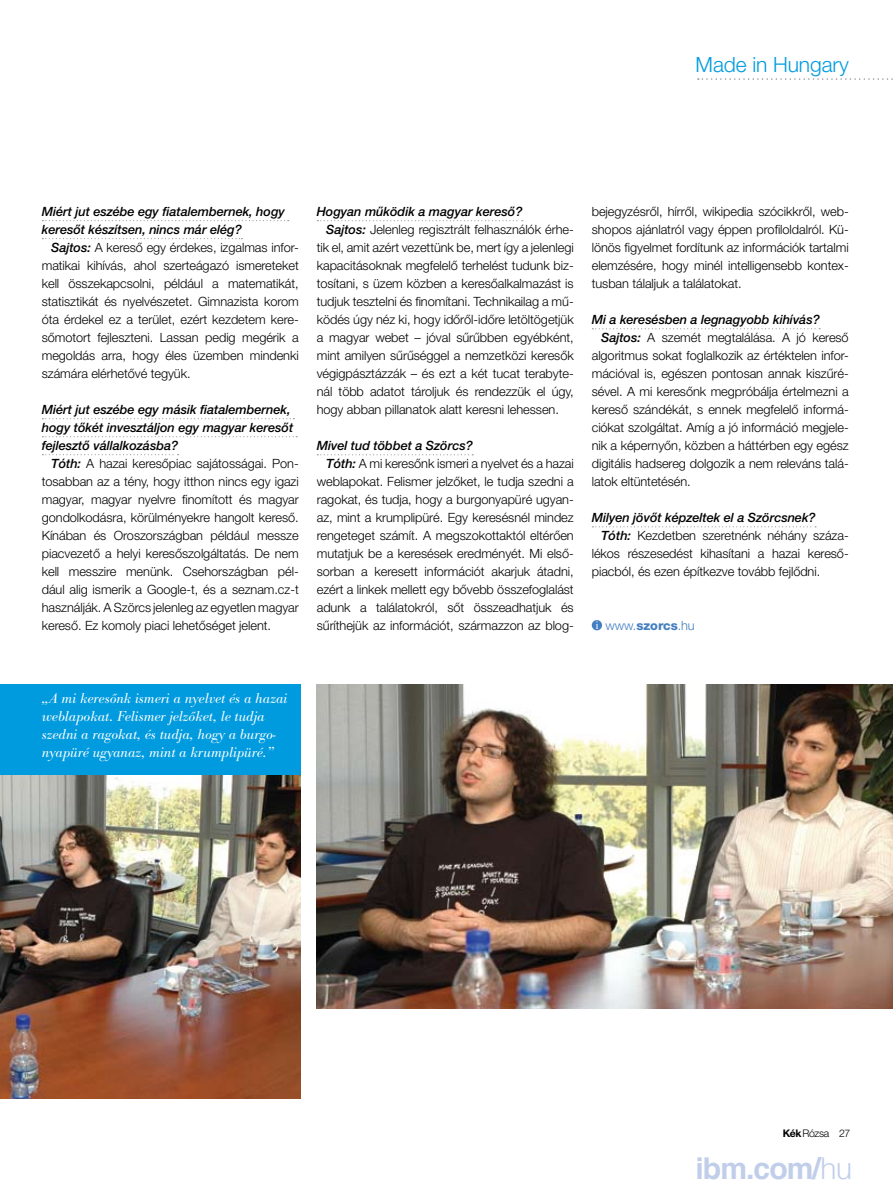
<style>
.page{position:relative;width:893px;height:1191px;background:#fff}
.page>*{position:absolute;margin:0;border:0;box-sizing:border-box;transform-origin:0 0}
.t1{font:700 30px "H Helvetica";letter-spacing:-.03em;color:#c1ceea}
.t2{font:300 21px "Helvetica M";letter-spacing:-.005em;color:#009bdf}
.t3{font:15px/18px "Bodoni Ant TCE Ligh Ital";color:#fff}
.t4{font:300 12.75px/18px "Helvetica M";letter-spacing:-.005em;color:#000}
.t5{font:italic 500 12.75px/18px "Helvetica M";letter-spacing:-.005em;color:#000}
.t6{font:300 12.75px "Helvetica M";color:#447fc1}
.t7{font:300 10.5px "Helvetica M";letter-spacing:-.03em;color:#000}
.s1{font-weight:500;font-style:italic}
.s2{font-weight:800}
.s3{font-weight:700}
.s4{font-weight:300}
</style>
<div class="page">
<img style="left:317px;top:684px;width:575px;height:324px">
<img style="left:0;top:774px;width:300px;height:324px">
<svg style="left:42px;top:220px;width:247px;height:1px"></svg>
<svg style="left:42px;top:238px;width:200px;height:1px"></svg>
<svg style="left:42px;top:418px;width:252px;height:1px"></svg>
<svg style="left:42px;top:436px;width:255px;height:1px"></svg>
<svg style="left:42px;top:454px;width:136px;height:1px"></svg>
<svg style="left:317px;top:220px;width:205px;height:1px"></svg>
<svg style="left:317px;top:454px;width:156px;height:1px"></svg>
<svg style="left:592px;top:328px;width:227px;height:1px"></svg>
<svg style="left:592px;top:526px;width:223px;height:1px"></svg>
<div style="left:591px;top:620px;width:11px;height:10px;background:#447fc1;border-radius:50%"></div>
<svg style="left:596px;top:621px;width:2px;height:8px"></svg>
<div style="left:0;top:684px;width:300px;height:90px;background:#009bdf"></div>
<svg style="left:697px;top:78px;width:196px;height:2px"></svg>
<h2 class="t2" style="left:695px;top:52px;width:154px">Made in Hungary</h2>
<p class="t5" style="left:42px;top:202px;width:244px">Miért jut eszébe egy fiatalembernek, hogy keresőt készítsen, nincs már elég?</p>
<p class="t4" style="left:42px;top:238px;width:258px;text-indent:9px"><span class="s1">Sajtos:</span> A kereső egy érdekes, izgalmas infor matikai kihívás, ahol szerteágazó ismereteket kell összekapcsolni, például a matematikát, statisztikát és nyelvészetet. Gimnazista korom óta érdekel ez a terület, ezért kezdetem kere sőmotort fejleszteni. Lassan pedig megérik a megoldás arra, hogy éles üzemben mindenki számára elérhetővé tegyük.</p>
<p class="t5" style="left:42px;top:400px;width:253px">Miért jut eszébe egy másik fiatalembernek, hogy tőkét invesztáljon egy magyar keresőt fejlesztő vállalkozásba?</p>
<p class="t4" style="left:42px;top:454px;width:258px;text-indent:9px"><span class="s1">Tóth:</span> A hazai keresőpiac sajátosságai. Pon tosabban az a tény, hogy itthon nincs egy igazi magyar, magyar nyelvre finomított és magyar gondolkodásra, körülményekre hangolt kereső.<br>Kínában és Oroszországban például messze piacvezető a helyi keresőszolgáltatás. De nem kell messzire menünk. Csehországban pél dául alig ismerik a Google-t, és a seznam.cz-t használják. A Szörcs jelenleg az egyetlen magyar kereső. Ez komoly piaci lehetőséget jelent.</p>
<p class="t5" style="left:316px;top:202px;width:207px">Hogyan működik a magyar kereső?</p>
<p class="t4" style="left:326px;top:220px;width:244px"><span class="s1">Sajtos:</span> Jelenleg regisztrált felhasználók érhe</p>
<p class="t4" style="left:317px;top:238px;width:258px">tik el, amit azért vezettünk be, mert így a jelenlegi</p>
<p class="t4" style="left:317px;top:256px;width:254px">kapacitásoknak megfelelő terhelést tudunk biz</p>
<p class="t4" style="left:317px;top:274px;width:258px">tosítani, s üzem közben a keresőalkalmazást is</p>
<p class="t4" style="left:317px;top:292px;width:254px">tudjuk tesztelni és finomítani. Technikailag a mű</p>
<p class="t4" style="left:317px;top:310px;width:258px">ködés úgy néz ki, hogy időről-időre letöltögetjük</p>
<p class="t4" style="left:317px;top:328px;width:258px">a magyar webet – jóval sűrűbben egyébként,</p>
<p class="t4" style="left:317px;top:346px;width:258px">mint amilyen sűrűséggel a nemzetközi keresők</p>
<p class="t4" style="left:317px;top:364px;width:258px">végigpásztázzák – és ezt a két tucat terabyte-</p>
<p class="t4" style="left:317px;top:382px;width:258px">nál több adatot tároljuk és rendezzük el úgy,</p>
<p class="t4" style="left:317px;top:400px;width:243px">hogy abban pillanatok alatt keresni lehessen.</p>
<p class="t5" style="left:317px;top:437px;width:157px">Mivel tud többet a Szörcs?</p>
<p class="t4" style="left:326px;top:454px;width:249px"><span class="s1">Tóth:</span> A mi keresőnk ismeri a nyelvet és a hazai</p>
<p class="t4" style="left:317px;top:472px;width:258px">weblapokat. Felismer jelzőket, le tudja szedni a</p>
<p class="t4" style="left:317px;top:490px;width:254px">ragokat, és tudja, hogy a burgonyapüré ugyan</p>
<p class="t4" style="left:317px;top:508px;width:258px">az, mint a krumplipüré. Egy keresésnél mindez</p>
<p class="t4" style="left:317px;top:526px;width:258px">rengeteget számít. A megszokottaktól eltérően</p>
<p class="t4" style="left:317px;top:544px;width:254px">mutatjuk be a keresések eredményét. Mi első</p>
<p class="t4" style="left:317px;top:562px;width:258px">sorban a keresett információt akarjuk átadni,</p>
<p class="t4" style="left:317px;top:580px;width:258px">ezért a linkek mellett egy bővebb összefoglalást</p>
<p class="t4" style="left:317px;top:598px;width:258px">adunk a találatokról, sőt összeadhatjuk és</p>
<p class="t4" style="left:317px;top:616px;width:254px">sűríthejük az információt, származzon az blog</p>
<p class="t4" style="left:591px;top:202px;width:258px">bejegyzésről, hírről, wikipedia szócikkről, web shopos ajánlatról vagy éppen profiloldalról. Kü lönös figyelmet fordítunk az információk tartalmi elemzésére, hogy minél intelligensebb kontex tusban tálaljuk a találatokat.</p>
<p class="t5" style="left:591px;top:311px;width:229px">Mi a keresésben a legnagyobb kihívás?</p>
<p class="t4" style="left:601px;top:328px;width:249px"><span class="s1">Sajtos:</span> A szemét megtalálása. A jó kereső</p>
<p class="t4" style="left:591px;top:346px;width:254px">algoritmus sokat foglalkozik az értéktelen infor</p>
<p class="t4" style="left:591px;top:364px;width:254px">mációval is, egészen pontosan annak kiszűré</p>
<p class="t4" style="left:591px;top:382px;width:258px">sével. A mi keresőnk megpróbálja értelmezni a</p>
<p class="t4" style="left:591px;top:400px;width:254px">kereső szándékát, s ennek megfelelő informá</p>
<p class="t4" style="left:591px;top:418px;width:254px">ciókat szolgáltat. Amíg a jó információ megjele</p>
<p class="t4" style="left:591px;top:436px;width:258px">nik a képernyőn, közben a háttérben egy egész</p>
<p class="t4" style="left:591px;top:454px;width:254px">digitális hadsereg dolgozik a nem releváns talá</p>
<p class="t4" style="left:591px;top:472px;width:100px">latok eltüntetésén.</p>
<p class="t5" style="left:591px;top:509px;width:225px">Milyen jövőt képzeltek el a Szörcsnek?</p>
<p class="t4" style="left:601px;top:526px;width:244px"><span class="s1">Tóth:</span> Kezdetben szeretnénk néhány száza</p>
<p class="t4" style="left:591px;top:544px;width:254px">lékos részesedést kihasítani a hazai kereső</p>
<p class="t4" style="left:591px;top:562px;width:230px">piacból, és ezen építkezve tovább fejlődni.</p>
<p class="t6" style="left:605px;top:618px;width:91px">www.<span class="s2">szorcs</span>.hu</p>
<p class="t3" style="left:42px;top:689px;width:247px">„A mi keresőnk ismeri a nyelvet és a hazai weblapokat. Felismer jelzőket, le tudja szedni a ragokat, és tudja, hogy a burgo&shy;nyapüré ugyanaz, mint a krumplipüré.”</p>
<p class="t7" style="left:782px;top:1126px;width:69px"><span class="s3">Kék</span> Rózsa 27</p>
<h1 class="t1" style="left:695px;top:1150px;width:158px">ibm.com/<span class="s4">hu</span></h1>
</div>
